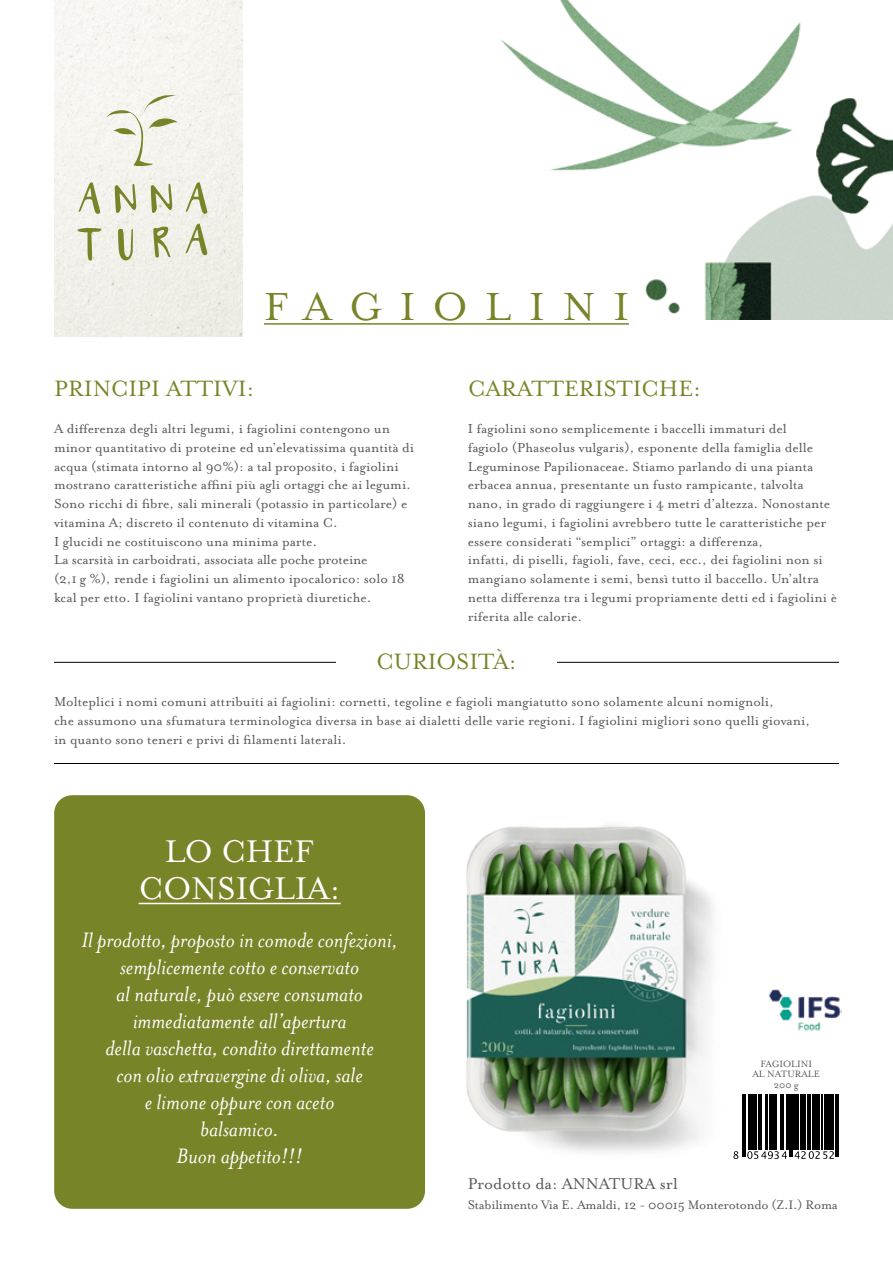
<style>
.page{position:relative;width:893px;height:1263px;background:#fff}
.page>*{position:absolute;margin:0;border:0;box-sizing:border-box;transform-origin:0 0}
.t1{font:45px "Mrs Eaves OT";letter-spacing:.395em;color:#798327}
.t2{font:36px/36px "Mrs Eaves OT";color:#fff;text-align:center}
.t3{font:25.5px "Mrs Eaves OT";color:#798327}
.t4{font:italic 24px/27px "Mrs Eaves OT";color:#fff;text-align:center}
.t5{font:18px "Mrs Eaves OT";color:#575756}
.t6{font:15px/18.8px "Mrs Eaves OT";color:#575756}
.t7{font:14.25px "Mrs Eaves OT";letter-spacing:-.015em;color:#575756}
.t8{font:10.5px/10.5px "Mrs Eaves OT";color:#575756;text-align:center}
</style>
<div class="page">
<img style="left:411px;top:795px;width:360px;height:406px">
<svg style="left:747px;top:1151px;width:87px;height:8px"></svg>
<svg style="left:733px;top:1151px;width:5px;height:8px"></svg>
<hr style="left:743px;top:1094px;width:1px;height:62px;background:#000">
<hr style="left:745px;top:1094px;width:1px;height:62px;background:#000">
<hr style="left:749px;top:1094px;width:2px;height:56px;background:#000">
<hr style="left:752px;top:1094px;width:1px;height:56px;background:#000">
<hr style="left:754px;top:1094px;width:3px;height:56px;background:#000">
<hr style="left:759px;top:1094px;width:1px;height:56px;background:#000">
<hr style="left:761px;top:1094px;width:1px;height:56px;background:#000">
<hr style="left:765px;top:1094px;width:2px;height:56px;background:#000">
<hr style="left:769px;top:1094px;width:1px;height:56px;background:#000">
<hr style="left:771px;top:1094px;width:3px;height:56px;background:#000">
<hr style="left:775px;top:1094px;width:1px;height:56px;background:#000">
<hr style="left:780px;top:1094px;width:1px;height:56px;background:#000">
<hr style="left:782px;top:1094px;width:1px;height:56px;background:#000">
<hr style="left:786px;top:1094px;width:2px;height:56px;background:#000">
<hr style="left:789px;top:1094px;width:1px;height:62px;background:#000">
<hr style="left:791px;top:1094px;width:1px;height:62px;background:#000">
<hr style="left:793px;top:1094px;width:1px;height:56px;background:#000">
<hr style="left:795px;top:1094px;width:3px;height:56px;background:#000">
<hr style="left:800px;top:1094px;width:2px;height:56px;background:#000">
<hr style="left:803px;top:1094px;width:2px;height:56px;background:#000">
<hr style="left:808px;top:1094px;width:3px;height:56px;background:#000">
<hr style="left:813px;top:1094px;width:1px;height:56px;background:#000">
<hr style="left:815px;top:1094px;width:2px;height:56px;background:#000">
<hr style="left:818px;top:1094px;width:2px;height:56px;background:#000">
<hr style="left:822px;top:1094px;width:1px;height:56px;background:#000">
<hr style="left:825px;top:1094px;width:3px;height:56px;background:#000">
<hr style="left:829px;top:1094px;width:2px;height:56px;background:#000">
<hr style="left:832px;top:1094px;width:2px;height:56px;background:#000">
<hr style="left:836px;top:1094px;width:1px;height:62px;background:#000">
<hr style="left:838px;top:1094px;width:1px;height:62px;background:#000">
<img style="left:54px;top:0;width:189px;height:337px">
<svg style="left:115px;top:184px;width:21px;height:29px"></svg>
<svg style="left:118px;top:228px;width:15px;height:34px"></svg>
<svg style="left:78px;top:182px;width:22px;height:32px"></svg>
<svg style="left:77px;top:227px;width:24px;height:34px"></svg>
<svg style="left:106px;top:93px;width:72px;height:74px"></svg>
<svg style="left:186px;top:182px;width:22px;height:32px"></svg>
<svg style="left:186px;top:223px;width:22px;height:32px"></svg>
<svg style="left:151px;top:184px;width:21px;height:29px"></svg>
<svg style="left:153px;top:225px;width:17px;height:33px"></svg>
<img style="left:500px;top:0;width:393px;height:320px">
<hr style="left:264px;top:323px;width:365px;height:2px;background:#798327">
<div style="left:54px;top:795px;width:371px;height:414px;background:#798327;border-radius:18px"></div>
<hr style="left:139px;top:903px;width:202px;height:1px;background:#fff">
<hr style="left:54px;top:662px;width:282px;height:1px;background:#000">
<hr style="left:54px;top:763px;width:785px;height:1px;background:#000">
<hr style="left:557px;top:662px;width:282px;height:1px;background:#000">
<img style="left:766px;top:989px;width:75px;height:43px">
<h1 class="t1" style="left:264px;top:280px;width:366px">FAGIOLINI</h1>
<h3 class="t3" style="left:54px;top:373px;width:202px">PRINCIPI ATTIVI:</h3>
<p class="t6" style="left:54px;top:419px;width:362px">A differenza degli altri legumi, i fagiolini contengono un minor quantitativo di proteine ed un’elevatissima quantità di acqua (stimata intorno al 90%): a tal proposito, i fagiolini mostrano caratteristiche affini più agli ortaggi che ai legumi.<br>Sono ricchi di fibre, sali minerali (potassio in particolare) e vitamina A; discreto il contenuto di vitamina C.<br>I glucidi ne costituiscono una minima parte.<br>La scarsità in carboidrati, associata alle poche proteine<br>(2,1 g %), rende i fagiolini un alimento ipocalorico: solo 18 kcal per etto. I fagiolini vantano proprietà diuretiche.</p>
<h3 class="t3" style="left:468px;top:373px;width:235px">CARATTERISTICHE:</h3>
<p class="t6" style="left:468px;top:419px;width:371px">I fagiolini sono semplicemente i baccelli immaturi del<br>fagiolo (Phaseolus vulgaris), esponente della famiglia delle Leguminose Papilionaceae. Stiamo parlando di una pianta erbacea annua, presentante un fusto rampicante, talvolta nano, in grado di raggiungere i 4 metri d’altezza. Nonostante siano legumi, i fagiolini avrebbero tutte le caratteristiche per essere considerati “semplici” ortaggi: a differenza,<br>infatti, di piselli, fagioli, fave, ceci, ecc., dei fagiolini non si mangiano solamente i semi, bensì tutto il baccello. Un’altra netta differenza tra i legumi propriamente detti ed i fagiolini è riferita alle calorie.</p>
<h3 class="t3" style="left:376px;top:647px;width:142px">CURIOSITÀ:</h3>
<p class="t6" style="left:54px;top:692px;width:757px">Molteplici i nomi comuni attribuiti ai fagiolini: cornetti, tegoline e fagioli mangiatutto sono solamente alcuni nomignoli,<br>che assumono una sfumatura terminologica diversa in base ai dialetti delle varie regioni. I fagiolini migliori sono quelli giovani, in quanto sono teneri e privi di filamenti laterali.</p>
<h2 class="t2" style="left:139px;top:834px;width:204px">LO CHEF<br>CONSIGLIA:</h2>
<p class="t4" style="left:81px;top:927px;width:318px">Il prodotto, proposto in comode confezioni, semplicemente cotto e conservato<br>al naturale, può essere consumato immediatamente all’apertura<br>della vaschetta, condito direttamente<br>con olio extravergine di oliva, sale<br>e limone oppure con aceto<br>balsamico.<br>Buon appetito!!!</p>
<p class="t8" style="left:752px;top:1058px;width:69px">FAGIOLINI<br>AL NATURALE<br>200 g</p>
<p class="t5" style="left:468px;top:1174px;width:212px">Prodotto da: ANNATURA srl</p>
<p class="t7" style="left:468px;top:1196px;width:372px">Stabilimento Via E. Amaldi, 12 - 00015 Monterotondo (Z.I.) Roma</p>
</div>
